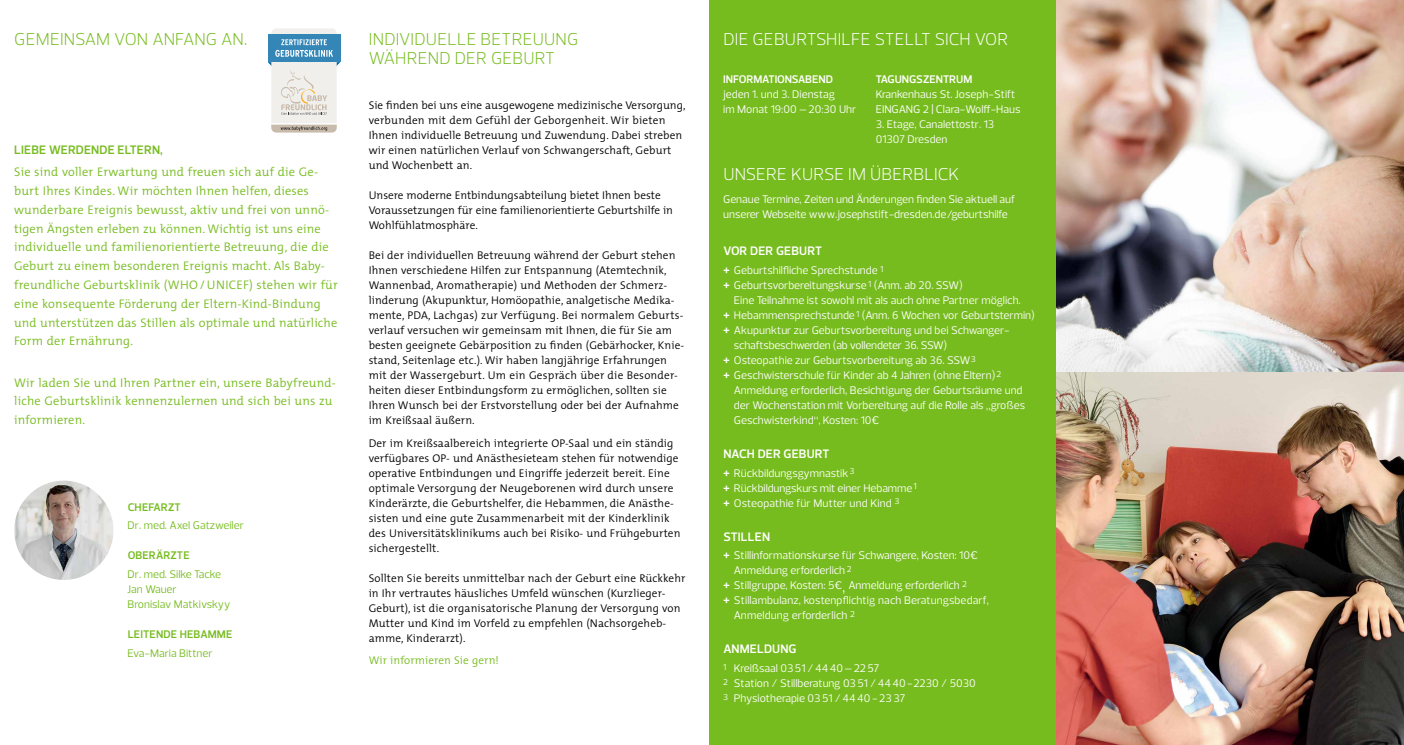
<style>
.page{position:relative;width:1404px;height:745px;background:#fff}
.page>*{position:absolute;margin:0;border:0;box-sizing:border-box;transform-origin:0 0}
.t1{font:300 17.5px/18.8px "Prelo";letter-spacing:.015em;color:#77bc1f}
.t2{font:300 17.5px "Prelo";letter-spacing:.015em;color:#fff}
.t3{font:300 12.5px/18.8px "The Mix";letter-spacing:.015em;color:#77bc1f}
.t4{font:600 12.5px "Prelo";letter-spacing:.015em;color:#fff}
.t5{font:600 12.5px "Prelo";letter-spacing:.015em;color:#77bc1f}
.t6{font:300 11.25px/15px "The Mix";letter-spacing:.01em;color:#000}
.t7{font:11.25px/15px "Prelo";color:#fff}
.t8{font:11.25px/15px "Prelo";color:#77bc1f}
.t9{font:600 11.25px "Prelo";letter-spacing:.015em;color:#77bc1f}
.t10{font:600 11.25px "Prelo";color:#fff}
.t11{font:300 11.25px "The Mix";letter-spacing:.01em;color:#77bc1f}
.s1{font-weight:600}
.s2{font-weight:600;font-size:13.75px}
.s3{font-size:15px}
</style>
<div class="page">
<div style="left:709px;top:0;width:347px;height:744px;background:#77bc1f"></div>
<img style="left:1056px;top:0;width:347px;height:744px">
<img style="left:14px;top:480px;width:99px;height:99px;border-radius:50px">
<svg style="left:268px;top:28px;width:72px;height:104px;background:#c0d1d8"></svg>
<h1 class="t1" style="left:14px;top:30px;width:234px">GEMEINSAM VON ANFANG AN.</h1>
<p class="t5" style="left:14px;top:142px;width:150px">LIEBE WERDENDE ELTERN,</p>
<p class="t3" style="left:14px;top:162px;width:325px">Sie sind voller Erwartung und freuen sich auf die Ge&shy;burt Ihres Kindes. Wir möchten Ihnen helfen, dieses wunderbare Ereignis bewusst, aktiv und frei von unnö&shy;tigen Ängsten erleben zu können. Wichtig ist uns eine individuelle und familienorientierte Betreuung, die die Geburt zu einem besonderen Ereignis macht. Als Baby&shy;freundliche Geburtsklinik (WHO /UNICEF) stehen wir für eine konsequente Förderung der Eltern-Kind-Bindung und unterstützen das Stillen als optimale und natürliche Form der Ernährung.</p>
<p class="t3" style="left:14px;top:372px;width:323px">Wir laden Sie und Ihren Partner ein, unsere Babyfreund&shy;liche Geburtsklinik kennenzulernen und sich bei uns zu informieren.</p>
<p class="t9" style="left:128px;top:499px;width:55px">CHEFARZT</p>
<p class="t8" style="left:128px;top:517px;width:118px">Dr. med. Axel Gatzweiler</p>
<p class="t9" style="left:128px;top:548px;width:63px">OBERÄRZTE</p>
<p class="t8" style="left:128px;top:566px;width:104px">Dr. med. Silke Tacke<br>Jan Wauer<br>Bronislav Matkivskyy</p>
<p class="t9" style="left:128px;top:627px;width:106px">LEITENDE HEBAMME</p>
<p class="t8" style="left:128px;top:645px;width:87px">Eva-Maria Bittner</p>
<h1 class="t1" style="left:369px;top:30px;width:208px">INDIVIDUELLE BETREUUNG<br>WÄHREND DER GEBURT</h1>
<p class="t6" style="left:369px;top:97px;width:318px">Sie finden bei uns eine ausgewogene medizinische Versorgung, verbunden mit dem Gefühl der Geborgenheit. Wir bieten Ihnen individuelle Betreuung und Zuwendung. Dabei streben wir einen natürlichen Verlauf von Schwangerschaft, Geburt und Wochenbett an.</p>
<p class="t6" style="left:369px;top:187px;width:306px">Unsere moderne Entbindungsabteilung bietet Ihnen beste<br>Voraussetzungen für eine familienorientierte Geburtshilfe in<br>Wohlfühlatmosphäre.</p>
<p class="t6" style="left:369px;top:247px;width:317px">Bei der individuellen Betreuung während der Geburt stehen Ihnen verschiedene Hilfen zur Entspannung (Atemtechnik, Wannenbad, Aromatherapie) und Methoden der Schmerz&shy;linderung (Akupunktur, Homöopathie, analgetische Medika&shy;mente, PDA, Lachgas) zur Verfügung. Bei normalem Geburts&shy;verlauf versuchen wir gemeinsam mit Ihnen, die für Sie am besten geeignete Gebärposition zu finden (Gebärhocker, Knie&shy;stand, Seitenlage etc.). Wir haben langjährige Erfahrungen mit der Wassergeburt. Um ein Gespräch über die Besonder&shy;heiten dieser Entbindungsform zu ermöglichen, sollten sie Ihren Wunsch bei der Erstvorstellung oder bei der Aufnahme im Kreißsaal äußern.</p>
<p class="t6" style="left:369px;top:434px;width:313px">Der im Kreißsaalbereich integrierte OP-Saal und ein ständig verfügbares OP- und Anästhesieteam stehen für notwendige operative Entbindungen und Eingriffe jederzeit bereit. Eine optimale Versorgung der Neugeborenen wird durch unsere Kinderärzte, die Geburtshelfer, die Hebammen, die Anästhe&shy;sisten und eine gute Zusammenarbeit mit der Kinderklinik des Universitätsklinikums auch bei Risiko- und Frühgeburten sichergestellt.</p>
<p class="t6" style="left:369px;top:569px;width:318px">Sollten Sie bereits unmittelbar nach der Geburt eine Rückkehr in Ihr vertrautes häusliches Umfeld wünschen (Kurzlieger-Geburt), ist die organisatorische Planung der Versorgung von Mutter und Kind im Vorfeld zu empfehlen (Nachsorgeheb&shy;amme, Kinderarzt).</p>
<p class="t11" style="left:369px;top:650px;width:132px">Wir informieren Sie gern!</p>
<h1 class="t2" style="left:723px;top:28px;width:286px">DIE GEBURTSHILFE STELLT SICH VOR</h1>
<p class="t10" style="left:723px;top:72px;width:7px">INFOR</p>
<p class="t10" style="left:753px;top:72px;width:17px">MATIONSABEN</p>
<p class="t10" style="left:825px;top:72px;width:9px">D</p>
<p class="t7" style="left:723px;top:86px;width:135px">jeden 1. und 3. Dienstag<br>im Monat 19:00 – 20:30 Uhr</p>
<p class="t10" style="left:875px;top:72px;width:49px">TAGUNGSZENTRU</p>
<p class="t10" style="left:963px;top:72px;width:11px">M</p>
<p class="t7" style="left:875px;top:86px;width:146px">Krankenhaus St. Joseph-Stift<br>EINGANG 2 <span class="s1">|</span> Clara-Wolff-Haus</p>
<p class="t7" style="left:875px;top:116px;width:120px">3. Etage, Canalettostr. 13<br>01307 Dresden</p>
<h1 class="t2" style="left:723px;top:163px;width:237px">UNSERE KURSE IM ÜBERBLICK</h1>
<p class="t7" style="left:723px;top:191px;width:293px">Genaue Termine, Zeiten und Änderungen finden Sie aktuell auf unserer Webseite www.josephstift-dresden.de/geburtshilfe</p>
<p class="t4" style="left:723px;top:243px;width:100px">VOR DER GEBURT</p>
<p class="t7" style="left:723px;top:262px;width:162px"><span class="s2">+</span> Geburtshilfliche Sprechstunde <sup>1</sup></p>
<p class="t7" style="left:723px;top:277px;width:241px"><span class="s2">+</span> Geburtsvorbereitungskurse <sup>1</sup> (Anm. ab 20. SSW)</p>
<p class="t7" style="left:733px;top:292px;width:288px">Eine Teilnahme ist sowohl mit als auch ohne Partner möglich.</p>
<p class="t7" style="left:723px;top:307px;width:313px"><span class="s2">+</span> Hebammensprechstunde<sup>1</sup> (Anm. 6 Wochen vor Geburtstermin)</p>
<p class="t7" style="left:723px;top:322px;width:288px"><span class="s2">+</span> Akupunktur zur Geburtsvorbereitung und bei Schwanger-</p>
<p class="t7" style="left:733px;top:337px;width:215px">schaftsbeschwerden (ab vollendeter 36. SSW)</p>
<p class="t7" style="left:723px;top:352px;width:254px"><span class="s2">+</span> Osteopathie zur Geburtsvorbereitung ab 36. SSW<sup>3</sup></p>
<p class="t7" style="left:723px;top:367px;width:279px"><span class="s2">+</span> Geschwisterschule für Kinder ab 4 Jahren (ohne Eltern)<sup>2</sup></p>
<p class="t7" style="left:733px;top:382px;width:290px">Anmeldung erforderlich, Besichtigung der Geburtsräume und</p>
<p class="t7" style="left:733px;top:397px;width:293px">der Wochenstation mit Vorbereitung auf die Rolle als „großes</p>
<p class="t7" style="left:733px;top:412px;width:147px">Geschwisterkind“, Kosten: 10€</p>
<p class="t4" style="left:723px;top:446px;width:108px">NACH DER GEBURT</p>
<p class="t7" style="left:723px;top:465px;width:195px"><span class="s2">+</span> Rückbildungsgymnastik<sup>3<br></sup><span class="s2">+</span> Rückbildungskurs mit einer Hebamme<sup>1 </sup><span class="s2">+</span> Osteopathie für Mutter und Kind <sup>3</sup></p>
<p class="t4" style="left:723px;top:528px;width:48px">STILLEN</p>
<p class="t7" style="left:723px;top:547px;width:256px"><span class="s2">+</span> Stillinformationskurse für Schwangere, Kosten: 10€</p>
<p class="t7" style="left:733px;top:562px;width:119px">Anmeldung erforderlich <sup>2</sup></p>
<p class="t7" style="left:723px;top:577px;width:245px"><span class="s2">+</span> Stillgruppe, Kosten: 5€<span class="s3">,</span> Anmeldung erforderlich <sup>2</sup></p>
<p class="t7" style="left:723px;top:592px;width:267px"><span class="s2">+</span> Stillambulanz, kostenpflichtig nach Beratungsbedarf,</p>
<p class="t7" style="left:733px;top:607px;width:123px">Anmeldung erforderlich <sup>2</sup></p>
<p class="t4" style="left:723px;top:641px;width:73px">ANMELDUNG</p>
<p class="t7" style="left:723px;top:660px;width:254px"><sup>1</sup> Kreißsaal 0351 /4440–2257<br><sup>2</sup> Station / Stillberatung 0351 /4440-2230 / 5030<br><sup>3</sup> Physiotherapie 0351 /4440 -2337</p>
</div>
